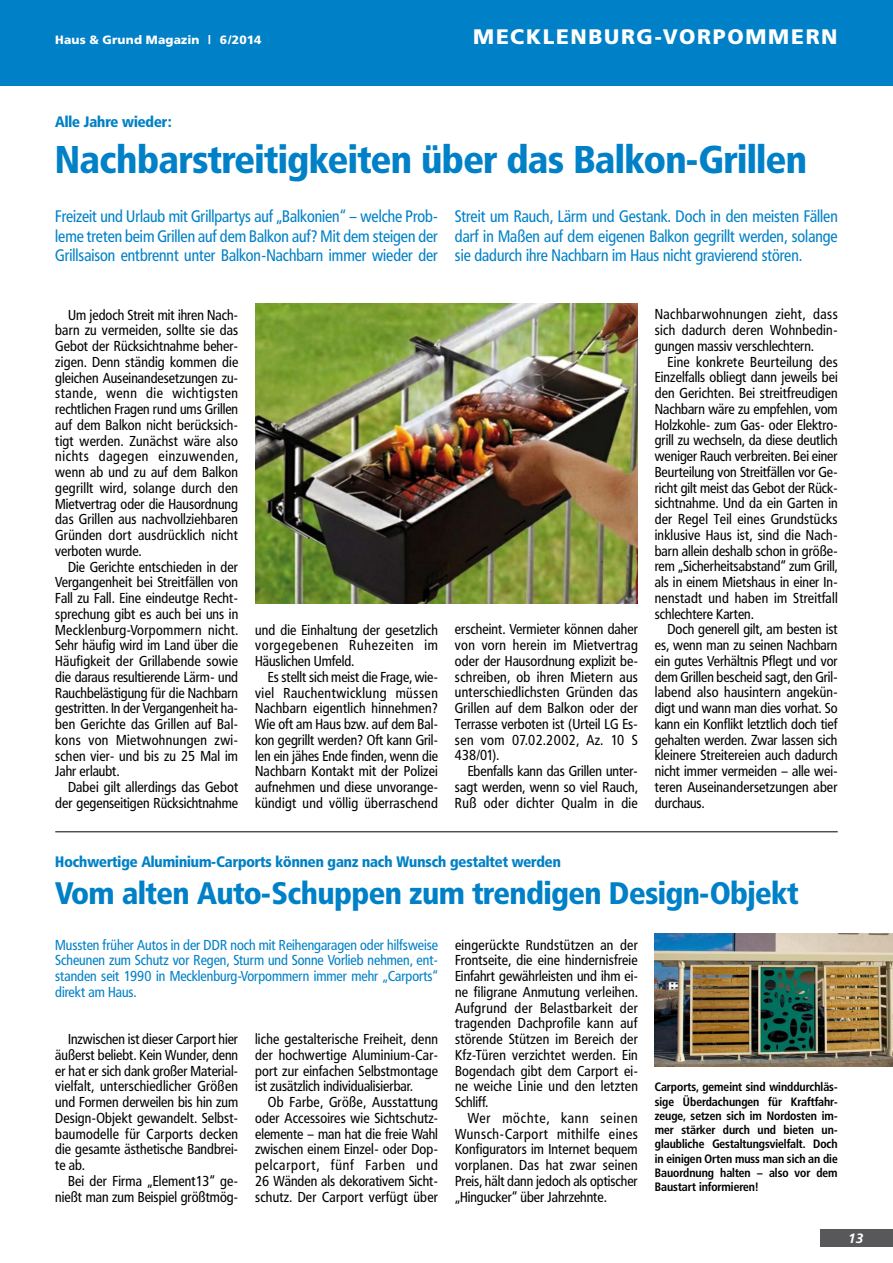
<style>
.page{position:relative;width:893px;height:1263px;background:#fff}
.page>*{position:absolute;margin:0;border:0;box-sizing:border-box;transform-origin:0 0}
.t1{font:900 38.25px "Frutiger Condensed BQ";color:#0081c7}
.t2{font:900 30.75px "Frutiger Condensed BQ";color:#0081c7}
.t3{font:900 21px "Frutiger";letter-spacing:.08em;color:#fff}
.t4{font:16.5px/19.5px "Frutiger Condensed BQ";color:#0081c7;text-align:justify}
.t5{font:900 15px "Frutiger Condensed BQ";color:#0081c7}
.t6{font:14.25px/15.8px "Frutiger Condensed BQ";letter-spacing:.01em;color:#000;text-align:justify}
.t7{font:14.25px/15.8px "Frutiger Condensed BQ";color:#0081c7;text-align:justify}
.t8{font:italic 700 13.5px "Frutiger";color:#fff}
.t9{font:700 12px/14.2px "Frutiger Condensed BQ";color:#000;text-align:justify}
.t10{font:900 12px "Frutiger";letter-spacing:.015em;color:#fff}
</style>
<div class="page">
<div style="left:821px;top:1229px;width:72px;height:17px;background:#58585a"></div>
<div style="left:0;top:0;width:893px;height:85px;background:#0081c7"></div>
<img style="left:255px;top:304px;width:383px;height:299px">
<img style="left:655px;top:934px;width:238px;height:133px">
<hr style="left:55px;top:831px;width:783px;height:1px;background:#000">
<p class="t10" style="left:55px;top:33px;width:208px">HAUS &amp; GRUND MAGAZIN | 6/2014</p>
<h3 class="t3" style="left:473px;top:24px;width:366px">MECKLENBURG-VORPOMMERN</h3>
<p class="t5" style="left:55px;top:112px;width:118px">Alle Jahre wieder:</p>
<h1 class="t1" style="left:55px;top:136px;width:753px">Nachbarstreitigkeiten über das Balkon-Grillen</h1>
<p class="t4" style="left:55px;top:207px;width:384px">Freizeit und Urlaub mit Grillpartys auf „Balkonien“ – welche Prob&shy;leme treten beim Grillen auf dem Balkon auf? Mit dem steigen der Grillsaison entbrennt unter Balkon-Nachbarn immer wieder der</p>
<p class="t4" style="left:455px;top:207px;width:384px">Streit um Rauch, Lärm und Gestank. Doch in den meisten Fällen darf in Maßen auf dem eigenen Balkon gegrillt werden, solange sie dadurch ihre Nachbarn im Haus nicht gravierend stören.</p>
<p class="t6" style="left:55px;top:307px;width:184px;text-indent:13px">Um jedoch Streit mit ihren Nach&shy;barn zu vermeiden, sollte sie das Gebot der Rücksichtnahme beher&shy;zigen. Denn ständig kommen die gleichen Auseinandesetzungen zu&shy;stande, wenn die wichtigsten rechtlichen Fragen rund ums Grillen auf dem Balkon nicht berücksich&shy;tigt werden. Zunächst wäre also nichts dagegen einzuwenden, wenn ab und zu auf dem Balkon gegrillt wird, solange durch den Mietvertrag oder die Hausordnung das Grillen aus nachvollziehbaren Gründen dort ausdrücklich nicht verboten wurde.</p>
<p class="t6" style="left:55px;top:559px;width:184px;text-indent:13px">Die Gerichte entschieden in der Vergangenheit bei Streitfällen von Fall zu Fall. Eine eindeutge Recht&shy;sprechung gibt es auch bei uns in Mecklenburg-Vorpommern nicht.<br>Sehr häufig wird im Land über die Häufigkeit der Grillabende sowie die daraus resultierende Lärm- und Rauchbelästigung für die Nachbarn gestritten. In der Vergangenheit ha&shy;ben Gerichte das Grillen auf Bal&shy;kons von Mietwohnungen zwi&shy;schen vier- und bis zu 25 Mal im Jahr erlaubt.</p>
<p class="t6" style="left:55px;top:779px;width:184px;text-align:right">Dabei gilt allerdings das Gebot der gegenseitigen Rücksichtnahme</p>
<p class="t6" style="left:255px;top:621px;width:184px">und die Einhaltung der gesetzlich vorgegebenen Ruhezeiten im Häuslichen Umfeld.</p>
<p class="t6" style="left:255px;top:669px;width:184px;text-indent:13px">Es stellt sich meist die Frage, wie&shy;viel Rauchentwicklung müssen Nachbarn eigentlich hinnehmen?<br>Wie oft am Haus bzw. auf dem Bal&shy;kon gegrillt werden? Oft kann Gril&shy;len ein jähes Ende finden, wenn die Nachbarn Kontakt mit der Polizei aufnehmen und diese unvorange&shy;kündigt und völlig überraschend</p>
<p class="t6" style="left:455px;top:621px;width:184px">erscheint. Vermieter können daher von vorn herein im Mietvertrag oder der Hausordnung explizit be&shy;schreiben, ob ihren Mietern aus unterschiedlichsten Gründen das Grillen auf dem Balkon oder der Terrasse verboten ist (Urteil LG Es&shy;sen vom 07.02.2002, Az. 10 S 438/01).</p>
<p class="t6" style="left:455px;top:763px;width:184px;text-indent:13px">Ebenfalls kann das Grillen unter&shy;sagt werden, wenn so viel Rauch, Ruß oder dichter Qualm in die</p>
<p class="t6" style="left:655px;top:306px;width:184px">Nachbarwohnungen zieht, dass sich dadurch deren Wohnbedin&shy;gungen massiv verschlechtern.</p>
<p class="t6" style="left:655px;top:354px;width:185px;text-indent:13px">Eine konkrete Beurteilung des Einzelfalls obliegt dann jeweils bei den Gerichten. Bei streitfreudigen Nachbarn wäre zu empfehlen, vom Holzkohle- zum Gas- oder Elektro&shy;grill zu wechseln, da diese deutlich weniger Rauch verbreiten. Bei einer Beurteilung von Streitfällen vor Ge&shy;richt gilt meist das Gebot der Rück&shy;sichtnahme. Und da ein Garten in der Regel Teil eines Grundstücks inklusive Haus ist, sind die Nach&shy;barn allein deshalb schon in größe&shy;rem „Sicherheitsabstand“ zum Grill, als in einem Mietshaus in einer In&shy;nenstadt und haben im Streitfall schlechtere Karten.</p>
<p class="t6" style="left:655px;top:621px;width:184px;text-indent:13px">Doch generell gilt, am besten ist es, wenn man zu seinen Nachbarn ein gutes Verhältnis Pflegt und vor dem Grillen bescheid sagt, den Gril&shy;labend also hausintern angekün&shy;digt und wann man dies vorhat. So kann ein Konflikt letztlich doch tief gehalten werden. Zwar lassen sich kleinere Streitereien auch dadurch nicht immer vermeiden – alle wei&shy;teren Auseinandersetzungen aber durchaus.</p>
<p class="t5" style="left:55px;top:852px;width:507px">Hochwertige Aluminium-Carports können ganz nach Wunsch gestaltet werden</p>
<h2 class="t2" style="left:55px;top:874px;width:745px">Vom alten Auto-Schuppen zum trendigen Design-Objekt</h2>
<p class="t7" style="left:55px;top:936px;width:384px">Mussten früher Autos in der DDR noch mit Reihengaragen oder hilfsweise Scheunen zum Schutz vor Regen, Sturm und Sonne Vorlieb nehmen, ent&shy;standen seit 1990 in Mecklenburg-Vorpommern immer mehr „Carports“ direkt am Haus.</p>
<p class="t6" style="left:55px;top:1031px;width:184px;text-indent:13px">Inzwischen ist dieser Carport hier äußerst beliebt. Kein Wunder, denn er hat er sich dank großer Material&shy;vielfalt, unterschiedlicher Größen und Formen derweilen bis hin zum Design-Objekt gewandelt. Selbst&shy;baumodelle für Carports decken die gesamte ästhetische Bandbrei&shy;te ab.</p>
<p class="t6" style="left:55px;top:1173px;width:184px;text-align:right">Bei der Firma „Element13“ ge&shy;nießt man zum Beispiel größtmög-</p>
<p class="t6" style="left:255px;top:1031px;width:184px">liche gestalterische Freiheit, denn der hochwertige Aluminium-Car&shy;port zur einfachen Selbstmontage ist zusätzlich individualisierbar.</p>
<p class="t6" style="left:255px;top:1094px;width:184px;text-indent:13px">Ob Farbe, Größe, Ausstattung oder Accessoires wie Sichtschutz&shy;elemente – man hat die freie Wahl zwischen einem Einzel- oder Dop&shy;pelcarport, fünf Farben und 26 Wänden als dekorativem Sicht&shy;schutz. Der Carport verfügt über</p>
<p class="t6" style="left:455px;top:937px;width:184px">eingerückte Rundstützen an der Frontseite, die eine hindernisfreie Einfahrt gewährleisten und ihm ei&shy;ne filigrane Anmutung verleihen.<br>Aufgrund der Belastbarkeit der tragenden Dachprofile kann auf störende Stützen im Bereich der Kfz-Türen verzichtet werden. Ein Bogendach gibt dem Carport ei&shy;ne weiche Linie und den letzten Schliff.</p>
<p class="t6" style="left:455px;top:1110px;width:184px;text-indent:13px">Wer möchte, kann seinen Wunsch-Carport mithilfe eines Konfigurators im Internet bequem vorplanen. Das hat zwar seinen Preis, hält dann jedoch als optischer „Hingucker“ über Jahrzehnte.</p>
<p class="t9" style="left:655px;top:1080px;width:184px">Carports, gemeint sind winddurchläs&shy;sige Überdachungen für Kraftfahr&shy;zeuge, setzen sich im Nordosten im&shy;mer stärker durch und bieten un&shy;glaubliche Gestaltungsvielfalt. Doch in einigen Orten muss man sich an die Bauordnung halten – also vor dem Baustart informieren!</p>
<p class="t8" style="left:848px;top:1230px;width:17px">13</p>
</div>
